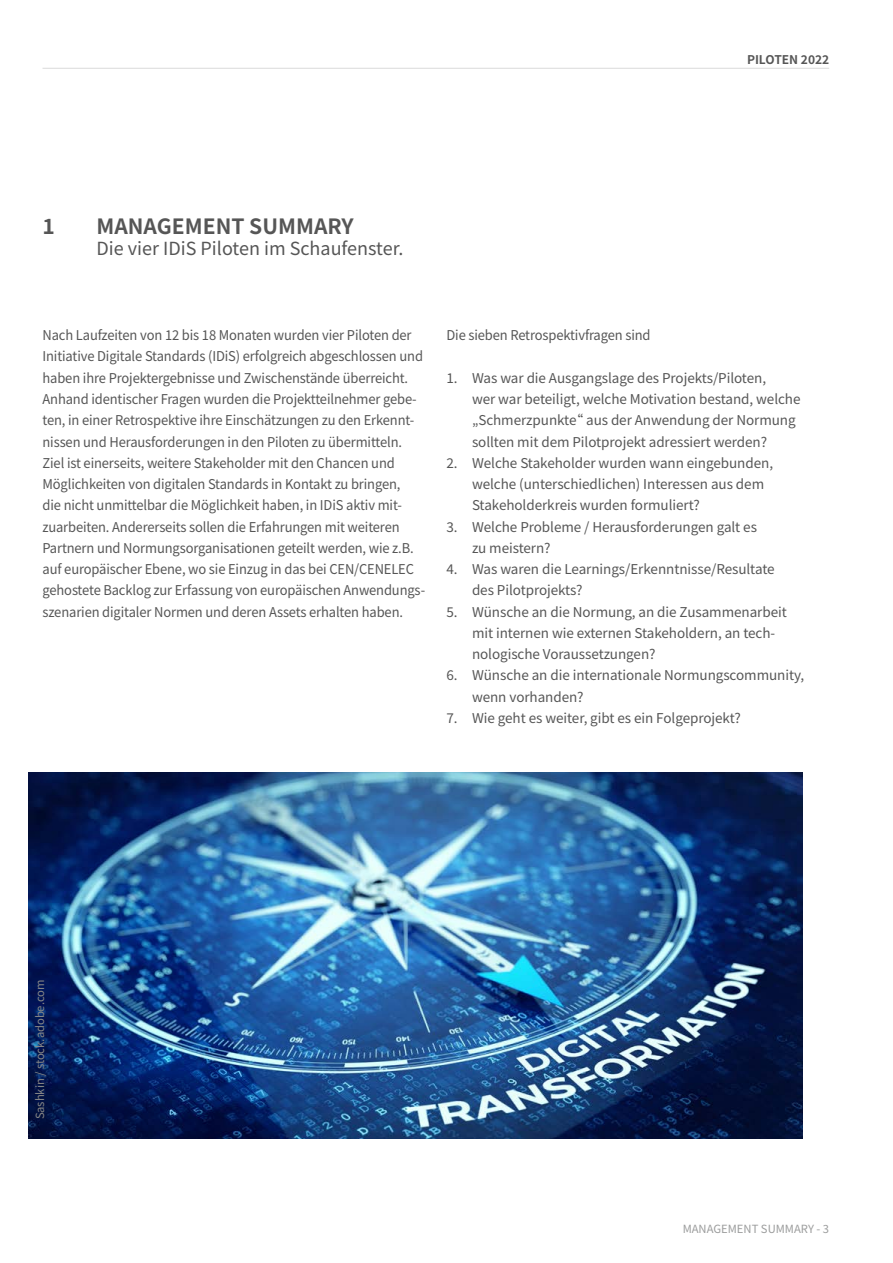
<style>
.page{position:relative;width:893px;height:1263px;background:#fff}
.page>*{position:absolute;margin:0;border:0;box-sizing:border-box;transform-origin:0 0}
._03_1_Titel_H3_14_EI{font:700 21px "Noto Sans TC";color:#565656}
._03_1_Titel_H3_14_EI-2{font:18px "Noto Sans TC";color:#565656}
._06_Fließtext{font:13.5px/21.3px "Noto Sans TC";letter-spacing:-.01em;color:#565656;scale:.96 1}
._06_Fließtext-2{font:13.5px/21.3px "Noto Sans TC";letter-spacing:-.01em;color:#565656}
._05_KAPITEL-RECHTS{font:700 12px "Noto Sans TC";color:#565656}
._06_Fußnote{font:11.25px "Noto Sans TC";letter-spacing:-.005em;color:#878786}
.MASTER_Seitenzahlen{font:11.25px "Noto Sans TC";color:#9c9d9d}
</style>
<div class="page">
<img style="left:28px;top:773px;width:774px;height:365px">
<hr style="left:43px;top:68px;width:786px;height:1px;background:#dadada">
<p class="_03_1_Titel_H3_14_EI" style="left:43px;top:214px;width:14px">1</p>
<p class="_03_1_Titel_H3_14_EI" style="left:97px;top:214px;width:259px">MANAGEMENT SUMMARY</p>
<p class="_03_1_Titel_H3_14_EI-2" style="left:97px;top:239px;width:309px">Die vier IDiS Piloten im Schaufenster.</p>
<p class="_05_KAPITEL-RECHTS" style="left:747px;top:53px;width:84px">PILOTEN 2022</p>
<p class="_06_Fließtext" style="left:43px;top:325px;width:400px">Nach Laufzeiten von 12 bis 18 Monaten wurden vier Piloten der Initiative Digitale Standards (IDiS) erfolgreich abgeschlossen und haben ihre Projektergebnisse und Zwischenstände überreicht.<br>Anhand identischer Fragen wurden die Projektteilnehmer gebe&shy;ten, in einer Retrospektive ihre Einschätzungen zu den Erkennt&shy;nissen und Herausforderungen in den Piloten zu übermitteln.<br>Ziel ist einerseits, weitere Stakeholder mit den Chancen und Möglichkeiten von digitalen Standards in Kontakt zu bringen,<br>die nicht unmittelbar die Möglichkeit haben, in IDiS aktiv mit&shy;zuarbeiten. Andererseits sollen die Erfahrungen mit weiteren Partnern und Normungsorganisationen geteilt werden, wie z.B. auf europäischer Ebene, wo sie Einzug in das bei CEN/CENELEC gehostete Backlog zur Erfassung von europäischen Anwendungs&shy;szenarien digitaler Normen und deren Assets erhalten haben.</p>
<p class="_06_Fließtext" style="left:446px;top:325px;width:214px">Die sieben Retrospektivfragen sind</p>
<p class="_06_Fließtext-2" style="left:472px;top:367px;width:330px;text-indent:-26px">1. Was war die Ausgangslage des Projekts/Piloten,<br>wer war beteiligt, welche Motivation bestand, welche „Schmerzpunkte“ aus der Anwendung der Normung sollten mit dem Pilotprojekt adressiert werden?</p>
<p class="_06_Fließtext-2" style="left:472px;top:452px;width:303px;text-indent:-26px">2. Welche Stakeholder wurden wann eingebunden, welche (unterschiedlichen) Interessen aus dem<br>Stakeholderkreis wurden formuliert?</p>
<p class="_06_Fließtext-2" style="left:472px;top:516px;width:286px;text-indent:-26px">3. Welche Probleme / Herausforderungen galt es zu meistern?</p>
<p class="_06_Fließtext-2" style="left:472px;top:559px;width:304px;text-indent:-26px">4. Was waren die Learnings/Erkenntnisse/Resultate des Pilotprojekts?</p>
<p class="_06_Fließtext-2" style="left:472px;top:601px;width:316px;text-indent:-26px">5. Wünsche an die Normung, an die Zusammenarbeit mit internen wie externen Stakeholdern, an tech&shy;nologische Voraussetzungen?</p>
<p class="_06_Fließtext-2" style="left:472px;top:665px;width:334px;text-indent:-26px">6. Wünsche an die internationale Normungscommunity, wenn vorhanden?</p>
<p class="_06_Fließtext-2" style="left:446px;top:708px;width:296px">7. Wie geht es weiter, gibt es ein Folgeprojekt?</p>
<p class="_06_Fußnote" style="left:34px;top:1119px;width:141px;rotate:-90deg">Sashkin / stock.adobe.com</p>
<p class="MASTER_Seitenzahlen" style="left:683px;top:1223px;width:148px">MANAGEMENT SUMMARY - 3</p>
</div>
